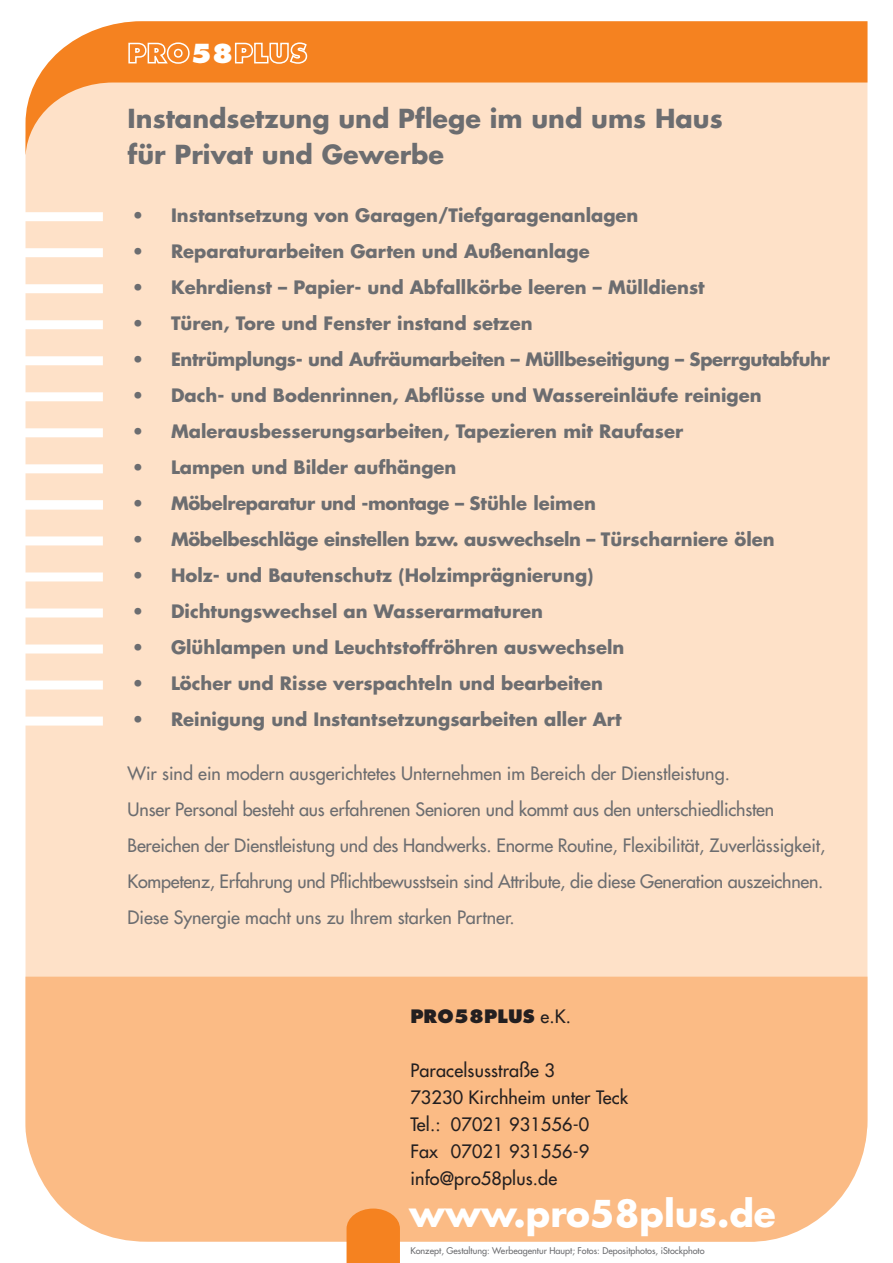
<style>
.page{position:relative;width:893px;height:1263px;background:#fff}
.page>*{position:absolute;margin:0;border:0;box-sizing:border-box;transform-origin:0 0}
.t1{font:700 36px "Futura";color:#fff}
.t2{font:700 25.5px/36px "Futura";color:#6c6d70}
.t3{font:800 25.5px "Futura";color:#fff}
.t4{font:700 18px "Futura";color:#6c6d70}
.t5{font:18px/36px "Futura";letter-spacing:-.01em;color:#6c6d70}
.t6{font:700 18px "Futura";letter-spacing:-.02em;color:#6c6d70}
.t7{font:18px/27px "Futura";letter-spacing:.01em;color:#231f20}
.t8{font:800 18px "Futura";letter-spacing:.01em;color:#231f20}
.t9{font:9px "Futura";color:#6c6d70}
.s1{font-weight:400}
</style>
<div class="page">
<div style="left:26px;top:154px;width:841px;height:823px;background:#fee1c8"></div>
<svg style="left:26px;top:21px;width:841px;height:133px;background:#fab880"></svg>
<div style="left:26px;top:977px;width:841px;height:266px;background:#fbbb85"></div>
<svg style="left:347px;top:1208px;width:53px;height:55px;background:#f58728"></svg>
<div style="left:0;top:212px;width:103px;height:9px;background:#fff"></div>
<div style="left:0;top:248px;width:103px;height:9px;background:#fff"></div>
<div style="left:0;top:284px;width:103px;height:9px;background:#fff"></div>
<div style="left:0;top:320px;width:103px;height:9px;background:#fff"></div>
<div style="left:0;top:356px;width:103px;height:9px;background:#fff"></div>
<div style="left:0;top:392px;width:103px;height:9px;background:#fff"></div>
<div style="left:0;top:428px;width:103px;height:9px;background:#fff"></div>
<div style="left:0;top:464px;width:103px;height:9px;background:#fff"></div>
<div style="left:0;top:500px;width:103px;height:9px;background:#fff"></div>
<div style="left:0;top:536px;width:103px;height:9px;background:#fff"></div>
<div style="left:0;top:572px;width:103px;height:9px;background:#fff"></div>
<div style="left:0;top:608px;width:103px;height:9px;background:#fff"></div>
<div style="left:0;top:644px;width:103px;height:9px;background:#fff"></div>
<div style="left:0;top:680px;width:103px;height:9px;background:#fff"></div>
<div style="left:0;top:716px;width:103px;height:9px;background:#fff"></div>
<svg style="left:128px;top:42px;width:62px;height:23px"></svg>
<svg style="left:234px;top:42px;width:74px;height:23px;background:#f7a55f"></svg>
<h2 class="t3" style="left:190px;top:37px;width:45px">58</h2>
<h2 class="t2" style="left:128px;top:100px;width:597px">Instandsetzung und Pflege im und ums Haus für Privat und Gewerbe</h2>
<p class="t4" style="left:132px;top:203px;width:508px">• Instantsetzung von Garagen/Tiefgaragenanlagen</p>
<p class="t4" style="left:132px;top:239px;width:459px">• Reparaturarbeiten Garten und Außenanlage</p>
<p class="t4" style="left:132px;top:275px;width:574px">• Kehrdienst – Papier- und Abfallkörbe leeren – Mülldienst</p>
<p class="t4" style="left:132px;top:311px;width:402px">• Türen, Tore und Fenster instand setzen</p>
<p class="t6" style="left:132px;top:347px;width:700px">• Entrümplungs- und Aufräumarbeiten – Müllbeseitigung – Sperrgutabfuhr</p>
<p class="t4" style="left:132px;top:383px;width:631px">• Dach- und Bodenrinnen, Abflüsse und Wassereinläufe reinigen</p>
<p class="t4" style="left:132px;top:419px;width:553px">• Malerausbesserungsarbeiten, Tapezieren mit Raufaser</p>
<p class="t4" style="left:132px;top:455px;width:326px">• Lampen und Bilder aufhängen</p>
<p class="t6" style="left:132px;top:491px;width:466px">• Möbelreparatur und -montage – Stühle leimen</p>
<p class="t6" style="left:132px;top:527px;width:644px">• Möbelbeschläge einstellen bzw. auswechseln – Türscharniere ölen</p>
<p class="t4" style="left:132px;top:563px;width:463px">• Holz- und Bautenschutz (Holzimprägnierung)</p>
<p class="t4" style="left:132px;top:599px;width:413px">• Dichtungswechsel an Wasserarmaturen</p>
<p class="t4" style="left:132px;top:635px;width:494px">• Glühlampen und Leuchtstoffröhren auswechseln</p>
<p class="t4" style="left:132px;top:671px;width:473px">• Löcher und Risse verspachteln und bearbeiten</p>
<p class="t4" style="left:132px;top:707px;width:491px">• Reinigung und Instantsetzungsarbeiten aller Art</p>
<p class="t5" style="left:128px;top:755px;width:699px">Wir sind ein modern ausgerichtetes Unternehmen im Bereich der Dienstleistung.<br>Unser Personal besteht aus erfahrenen Senioren und kommt aus den unterschiedlichsten Bereichen der Dienstleistung und des Handwerks. Enorme Routine, Flexibilität, Zuverlässigkeit, Kompetenz, Erfahrung und Pflichtbewusstsein sind Attribute, die diese Generation auszeichnen.<br>Diese Synergie macht uns zu Ihrem starken Partner.</p>
<p class="t8" style="left:410px;top:1005px;width:162px">PRO58PLUS <span class="s1">e.K.</span></p>
<p class="t7" style="left:410px;top:1057px;width:219px">Paracelsusstraße 3<br>73230 Kirchheim unter Teck<br>Tel.: 07021 931556-0<br>Fax 07021 931556-9 info@pro58plus.de</p>
<h1 class="t1" style="left:409px;top:1189px;width:368px">www.pro58plus.de</h1>
<p class="t9" style="left:410px;top:1245px;width:296px">Konzept, Gestaltung: Werbeagentur Haupt; Fotos: Depositphotos, iStockphoto</p>
</div>
